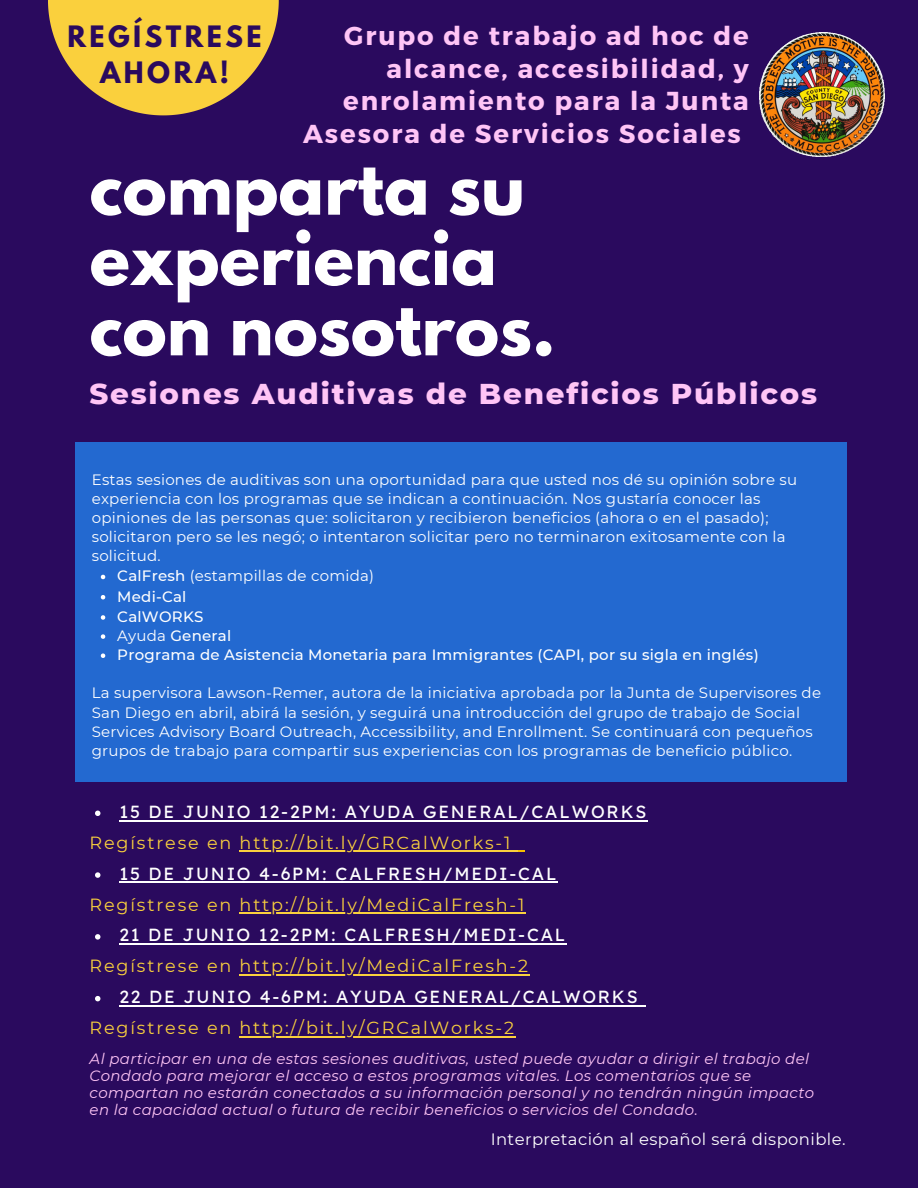
<style>
.page{position:relative;width:918px;height:1188px;background:#2a0a5e}
.page>*{position:absolute;margin:0;border:0;box-sizing:border-box;transform-origin:0 0}
.t1{font:700 66.9px/70.3px "League Spartan";color:#fff}
.t2{font:800 29.25px "Montserrat";letter-spacing:.06em;color:#ffc5f6}
.t3{font:700 26.1px "League Spartan";letter-spacing:.13em;color:#2a0a5e}
.t4{font:700 25.95px "Montserrat";letter-spacing:.075em;color:#ffc5f6}
.t5{font:17.55px "Montserrat";letter-spacing:.105em;color:#fad03d}
.t6{font:17.55px "Lexend Deca";letter-spacing:.105em;color:#fff}
.t7{font:16.5px "Montserrat";letter-spacing:.025em;color:#fff}
.t8{font:15px/19.2px "Montserrat";letter-spacing:.015em;color:#fff}
.t9{font:italic 15px/16.8px "Montserrat";letter-spacing:.025em;color:#ffc5f6}
.t10{font:500 15px "Montserrat";letter-spacing:.015em;color:#fff}
.s1{font-weight:500}
.s2{font-weight:400}
</style>
<div class="page">
<svg style="left:48px;top:0;width:231px;height:115px"></svg>
<div style="left:75px;top:442px;width:771px;height:340px;background:#2369d0"></div>
<img style="left:760px;top:33px;width:125px;height:124px">
<svg style="left:95px;top:811px;width:5px;height:5px"></svg>
<hr style="left:119px;top:820px;width:529px;height:1px;background:#fff">
<svg style="left:95px;top:872px;width:5px;height:6px"></svg>
<hr style="left:119px;top:881px;width:133px;height:2px;background:#fff">
<hr style="left:252px;top:881px;width:306px;height:2px;background:#fff">
<svg style="left:95px;top:934px;width:5px;height:6px"></svg>
<hr style="left:119px;top:943px;width:448px;height:2px;background:#fff">
<svg style="left:95px;top:996px;width:5px;height:5px"></svg>
<hr style="left:119px;top:1005px;width:520px;height:2px;background:#fff">
<svg style="left:639px;top:1005px;width:7px;height:2px"></svg>
<hr style="left:240px;top:851px;width:272px;height:1px;background:#fad03d">
<svg style="left:512px;top:851px;width:13px;height:1px"></svg>
<hr style="left:240px;top:912px;width:286px;height:2px;background:#fad03d">
<hr style="left:240px;top:974px;width:290px;height:2px;background:#fad03d">
<hr style="left:240px;top:1036px;width:276px;height:2px;background:#fad03d">
<svg style="left:101px;top:575px;width:4px;height:4px"></svg>
<svg style="left:101px;top:595px;width:4px;height:4px"></svg>
<svg style="left:101px;top:615px;width:4px;height:5px"></svg>
<svg style="left:101px;top:634px;width:4px;height:5px"></svg>
<svg style="left:101px;top:653px;width:4px;height:5px"></svg>
<p class="t3" style="left:67px;top:23px;width:196px">REGÍSTRESE</p>
<p class="t3" style="left:100px;top:60px;width:130px">AHORA!</p>
<p class="t4" style="left:344px;top:19px;width:406px">Grupo de trabajo ad hoc de</p>
<p class="t4" style="left:387px;top:52px;width:364px">alcance, accesibilidad, y</p>
<p class="t4" style="left:343px;top:84px;width:407px">enrolamiento para la Junta</p>
<p class="t4" style="left:303px;top:117px;width:439px">Asesora de Servicios Sociales</p>
<p class="t1" style="left:90px;top:161px;width:467px">comparta su experiencia con nosotros.</p>
<p class="t2" style="left:90px;top:375px;width:729px">Sesiones Auditivas de Beneficios Públicos</p>
<p class="t8" style="left:92px;top:470px;width:707px">Estas sesiones de auditivas son una oportunidad para que usted nos dé su opinión sobre su experiencia con los programas que se indican a continuación. Nos gustaría conocer las opiniones de las personas que: solicitaron y recibieron beneficios (ahora o en el pasado); solicitaron pero se les negó; o intentaron solicitar pero no terminaron exitosamente con la solicitud.</p>
<p class="t8" style="left:117px;top:567px;width:258px"><span class="s1">CalFresh</span> (estampillas de comida)</p>
<p class="t10" style="left:117px;top:587px;width:71px">Medi-Cal</p>
<p class="t10" style="left:117px;top:607px;width:88px">CalWORKS</p>
<p class="t10" style="left:117px;top:627px;width:116px"><span class="s2">Ayuda</span> General</p>
<p class="t10" style="left:117px;top:646px;width:643px">Programa de Asistencia Monetaria para Immigrantes (CAPI, por su sigla en inglés)</p>
<p class="t8" style="left:92px;top:684px;width:731px">La supervisora Lawson-Remer, autora de la iniciativa aprobada por la Junta de Supervisores de San Diego en abril, abirá la sesión, y seguirá una introducción del grupo de trabajo de Social Services Advisory Board Outreach, Accessibility, and Enrollment. Se continuará con pequeños grupos de trabajo para compartir sus experiencias con los programas de beneficio público.</p>
<p class="t6" style="left:119px;top:800px;width:528px">15 DE JUNIO 12-2PM: AYUDA GENERAL/CALWORKS</p>
<p class="t5" style="left:90px;top:832px;width:422px">Regístrese en http://bit.ly/GRCalWorks-1</p>
<p class="t6" style="left:119px;top:862px;width:439px">15 DE JUNIO 4-6PM: CALFRESH/MEDI-CAL</p>
<p class="t5" style="left:90px;top:894px;width:436px">Regístrese en http://bit.ly/MediCalFresh-1</p>
<p class="t6" style="left:119px;top:924px;width:447px">21 DE JUNIO 12-2PM: CALFRESH/MEDI-CAL</p>
<p class="t5" style="left:90px;top:955px;width:440px">Regístrese en http://bit.ly/MediCalFresh-2</p>
<p class="t6" style="left:119px;top:986px;width:520px">22 DE JUNIO 4-6PM: AYUDA GENERAL/CALWORKS</p>
<p class="t5" style="left:90px;top:1017px;width:426px">Regístrese en http://bit.ly/GRCalWorks-2</p>
<p class="t9" style="left:90px;top:1050px;width:726px">Al participar en una de estas sesiones auditivas, usted puede ayudar a dirigir el trabajo del Condado para mejorar el acceso a estos programas vitales. Los comentarios que se compartan no estarán conectados a su información personal y no tendrán ningún impacto en la capacidad actual o futura de recibir beneficios o servicios del Condado.</p>
<p class="t7" style="left:491px;top:1129px;width:356px">Interpretación al español será disponible.</p>
</div>
